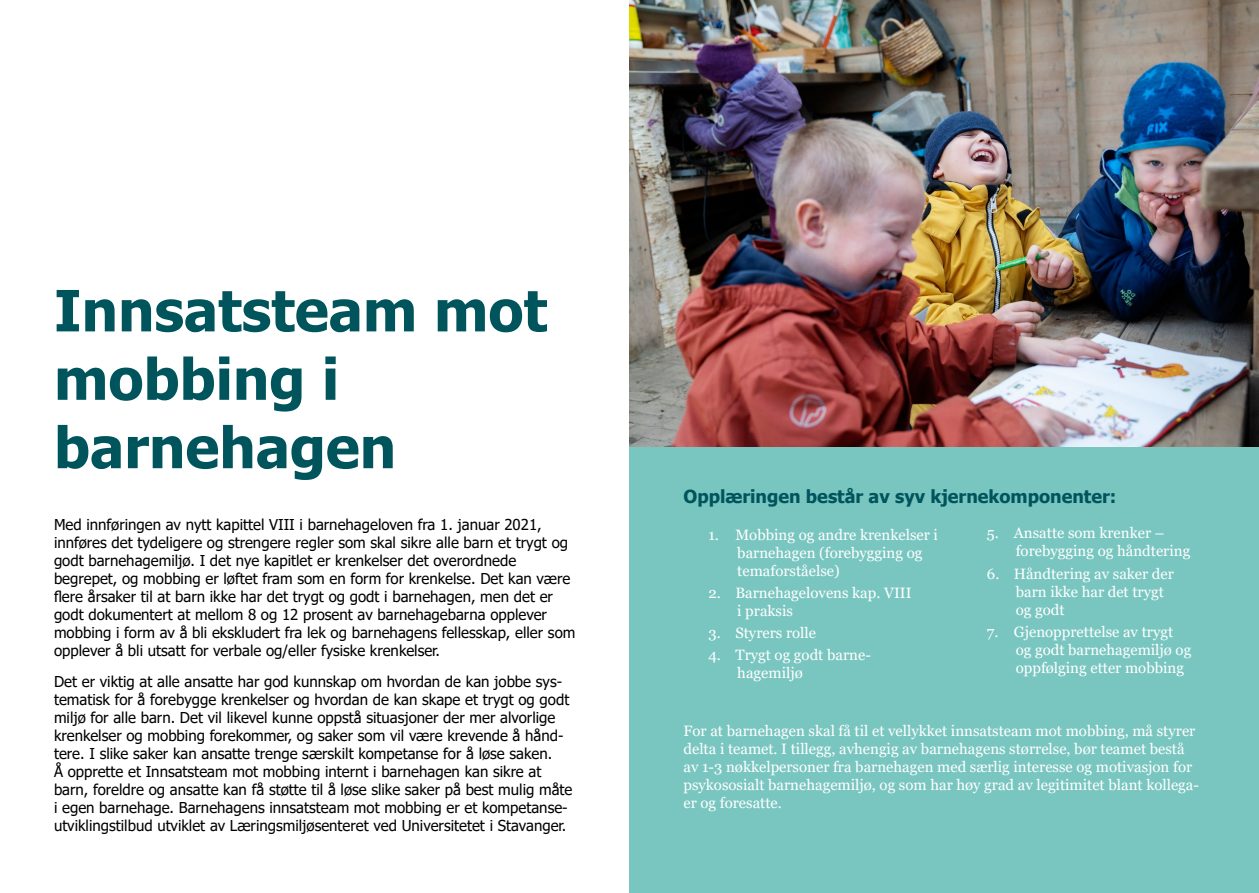
<style>
.page{position:relative;width:1259px;height:893px;background:#fff}
.page>*{position:absolute;margin:0;border:0;box-sizing:border-box;transform-origin:0 0}
.t1{font:700 57px/68.4px "Tahoma";color:#00545c}
.t2{font:700 18px "Tahoma";color:#00545c}
.t3{font:15px/18px "Tahoma";color:#000}
.t4{font:15px/18px "Georgia";color:#fff}
.s1{color:#020203}
</style>
<div class="page">
<div style="left:629px;top:446px;width:630px;height:447px;background:#79c6c0"></div>
<img style="left:629px;top:0;width:630px;height:446px">
<h1 class="t1" style="left:54px;top:279px;width:495px">Innsatsteam mot mobbing i barnehagen</h1>
<p class="t3" style="left:54px;top:516px;width:523px">Med innføringen av nytt kapittel VIII i barnehageloven fra 1. januar 2021, innføres det tydeligere og strengere regler som skal sikre alle barn et trygt og godt barnehagemiljø. I det nye kapitlet er krenkelser det overordnede begrepet, og mobbing er løftet fram som en form for krenkelse. Det kan være flere årsaker til at barn ikke har det trygt og godt i barnehagen, men det er godt dokumentert at mellom 8 og 12 prosent av barnehagebarna opplever mobbing i form av å bli ekskludert fra lek og barnehagens fellesskap, eller som opplever å bli utsatt for verbale og/eller fysiske krenkelser.</p>
<p class="t3" style="left:54px;top:673px;width:520px">Det er viktig at alle ansatte har god kunnskap om hvordan de kan jobbe sys&shy;tematisk for å forebygge krenkelser og hvordan de kan skape et trygt og godt miljø for alle barn. Det vil likevel kunne oppstå situasjoner der mer alvorlige krenkelser og mobbing forekommer, og saker som vil være krevende å hånd&shy;tere. I slike saker kan ansatte trenge særskilt kompetanse for å løse saken.<br>Å opprette et Innsatsteam mot mobbing internt i barnehagen kan sikre at barn, foreldre og ansatte kan få støtte til å løse slike saker på best mulig måte i egen barnehage. <span class="s1">Barnehagens innsatsteam mot mobbing er et kompetanse&shy;utviklingstilbud utviklet av Læringsmiljøsenteret ved Universitetet i Stavanger.</span></p>
<p class="t2" style="left:683px;top:483px;width:434px">Opplæringen består av syv kjernekomponenter:</p>
<p class="t4" style="left:737px;top:526px;width:202px;text-indent:-29px">1. Mobbing og andre krenkelser i barnehagen (forebygging og temaforståelse)</p>
<p class="t4" style="left:737px;top:584px;width:176px;text-indent:-29px">2. Barnehagelovens kap. VIII i praksis</p>
<p class="t4" style="left:708px;top:624px;width:109px">3. Styrers rolle</p>
<p class="t4" style="left:737px;top:647px;width:135px;text-indent:-29px">4. Trygt og godt barne&shy;hagemiljø</p>
<p class="t4" style="left:1015px;top:525px;width:176px;text-indent:-29px">5. Ansatte som krenker – forebygging og håndtering</p>
<p class="t4" style="left:1015px;top:565px;width:160px;text-indent:-29px">6. Håndtering av saker der barn ikke har det trygt og godt</p>
<p class="t4" style="left:1015px;top:623px;width:177px;text-indent:-29px">7. Gjenopprettelse av trygt og godt barnehagemiljø og oppfølging etter mobbing</p>
<p class="t4" style="left:683px;top:722px;width:517px">For at barnehagen skal få til et vellykket innsatsteam mot mobbing, må styrer delta i teamet. I tillegg, avhengig av barnehagens størrelse, bør teamet bestå av 1-3 nøkkelpersoner fra barnehagen med særlig interesse og motivasjon for psykososialt barnehagemiljø, og som har høy grad av legitimitet blant kollega&shy;er og foresatte.</p>
</div>
